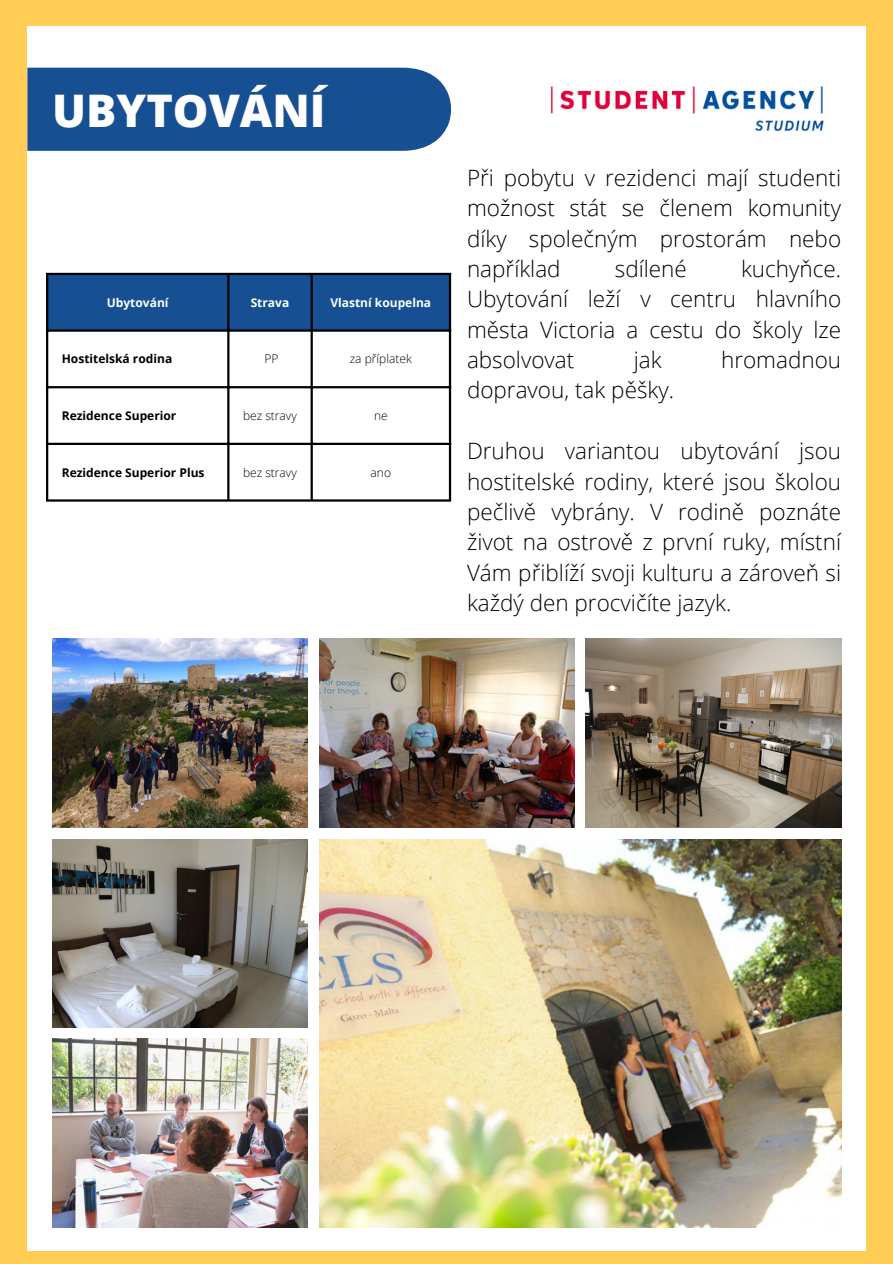
<style>
.page{position:relative;width:893px;height:1264px;background:#fff}
.page>*{position:absolute;margin:0;border:0;box-sizing:border-box;transform-origin:0 0}
.t1{font:800 44.85px "Open Sans";color:#fefeff}
.t2{font:300 22.5px/30.3px "Open Sans";color:#000;text-align:justify}
.t3{font:700 12px "Open Sans";color:#000}
.t4{font:300 12px "Open Sans";color:#000}
.t5{font:700 12px "Open Sans";color:#fff}
.t6{font:700 12px "Open Sans";color:#fefeff}
</style>
<div class="page">
<div style="left:0;top:0;width:892px;height:1263px;background:#ffcd54"></div>
<div style="left:27px;top:26px;width:839px;height:1225px;background:#fff"></div>
<img style="left:319px;top:638px;width:255px;height:189px">
<img style="left:52px;top:638px;width:256px;height:189px">
<img style="left:52px;top:839px;width:256px;height:188px">
<img style="left:52px;top:1038px;width:256px;height:189px">
<img style="left:319px;top:839px;width:522px;height:388px">
<img style="left:585px;top:638px;width:256px;height:189px">
<img style="left:550px;top:86px;width:274px;height:45px">
<div style="left:27px;top:68px;width:424px;height:83px;background:#165092"></div>
<div style="left:48px;top:275px;width:401px;height:54px;background:#165092"></div>
<hr style="left:46px;top:275px;width:2px;height:224px;background:#000">
<hr style="left:227px;top:275px;width:2px;height:224px;background:#000">
<hr style="left:310px;top:275px;width:3px;height:224px;background:#000">
<hr style="left:449px;top:275px;width:2px;height:224px;background:#000">
<hr style="left:46px;top:273px;width:405px;height:2px;background:#000">
<hr style="left:46px;top:329px;width:405px;height:3px;background:#000">
<hr style="left:46px;top:386px;width:405px;height:2px;background:#000">
<hr style="left:46px;top:443px;width:405px;height:2px;background:#000">
<hr style="left:46px;top:499px;width:405px;height:2px;background:#000">
<p class="t1" style="left:52px;top:79px;width:275px">UBYTOVÁNÍ</p>
<p class="t6" style="left:107px;top:294px;width:63px">Ubytování</p>
<p class="t5" style="left:251px;top:294px;width:40px">Strava</p>
<p class="t5" style="left:330px;top:294px;width:102px">Vlastní koupelna</p>
<p class="t3" style="left:62px;top:350px;width:112px">Hostitelská rodina</p>
<p class="t4" style="left:264px;top:350px;width:16px">PP</p>
<p class="t4" style="left:350px;top:350px;width:64px">za příplatek</p>
<p class="t3" style="left:62px;top:407px;width:116px">Rezidence Superior</p>
<p class="t4" style="left:243px;top:407px;width:55px">bez stravy</p>
<p class="t4" style="left:374px;top:407px;width:15px">ne</p>
<p class="t3" style="left:62px;top:463px;width:144px">Rezidence Superior Plus</p>
<p class="t4" style="left:243px;top:463px;width:55px">bez stravy</p>
<p class="t4" style="left:370px;top:463px;width:22px">ano</p>
<p class="t2" style="left:467px;top:162px;width:375px">Při pobytu v rezidenci mají studenti možnost stát se členem komunity díky společným prostorám nebo například</p>
<p class="t2" style="left:467px;top:253px;width:375px;text-indent:274px">kuchyňce.<br>Ubytování leží v centru hlavního města Victoria a cestu do školy lze absolvovat</p>
<p class="t2" style="left:615px;top:253px;width:73px">sdílené</p>
<p class="t2" style="left:633px;top:344px;width:29px">jak</p>
<p class="t2" style="left:721px;top:344px;width:122px">hromadnou</p>
<p class="t2" style="left:467px;top:374px;width:208px">dopravou, tak pěšky.</p>
<p class="t2" style="left:467px;top:435px;width:375px">Druhou variantou ubytování jsou hostitelské rodiny, které jsou školou pečlivě vybrány. V rodině poznáte život na ostrově z první ruky, místní Vám přiblíží svoji kulturu a zároveň si každý den procvičíte jazyk.</p>
</div>
